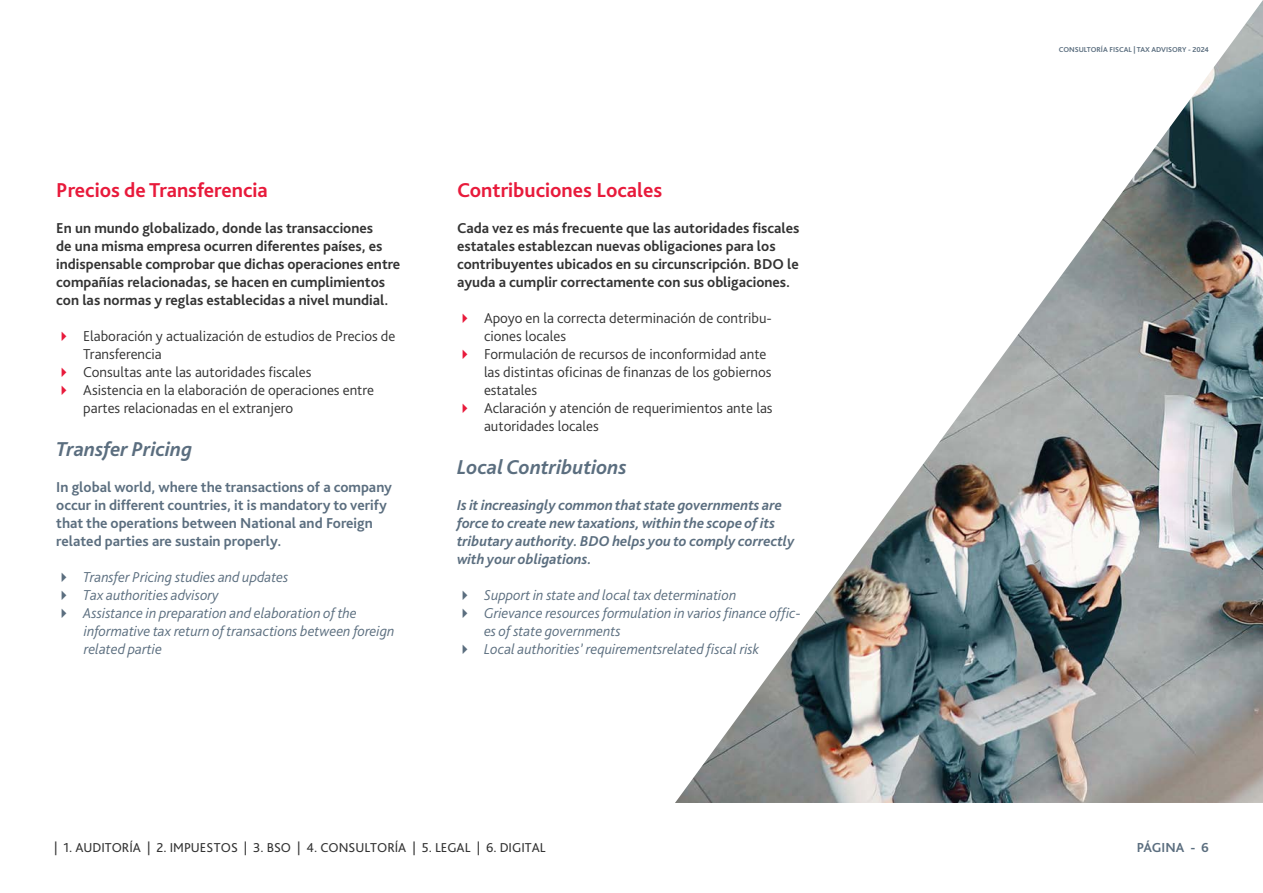
<style>
.page{position:relative;width:1263px;height:893px;background:#fff}
.page>*{position:absolute;margin:0;border:0;box-sizing:border-box;transform-origin:0 0}
.t1{font:700 21px "Bliss Pro";color:#e81a3b}
.t2{font:italic 700 21px "Bliss Pro";color:#5b6e7f}
.t3{font:700 15px/18px "Bliss Pro";color:#333}
.t4{font:300 15px/18px "Bliss Pro";color:#333}
.t5{font:italic 300 15px/18px "Bliss Pro";color:#5b6e7f}
.t6{font:700 15px/18px "Bliss Pro";color:#5b6e7f}
.t7{font:italic 700 15px/18px "Bliss Pro";color:#5b6e7f}
.t8{font:700 13.65px "Bliss 2";color:#5b6e7f}
.t9{font:13.5px "Bliss Pro";color:#333}
.t10{font:700 7.5px "Bliss Pro";color:#5b6e7f}
</style>
<div class="page">
<img style="left:675px;top:0;width:588px;height:803px">
<p class="t1" style="left:56px;top:177px;width:213px">Precios de Transferencia</p>
<p class="t3" style="left:56px;top:219px;width:346px">En un mundo globalizado, donde las transacciones<br>de una misma empresa ocurren diferentes países, es indispensable comprobar que dichas operaciones entre compañías relacionadas, se hacen en cumplimientos con las normas y reglas establecidas a nivel mundial.</p>
<p class="t4" style="left:83px;top:327px;width:314px">Elaboración y actualización de estudios de Precios de<br>Transferencia</p>
<p class="t4" style="left:83px;top:363px;width:230px">Consultas ante las autoridades fiscales</p>
<p class="t4" style="left:83px;top:381px;width:292px">Asistencia en la elaboración de operaciones entre partes relacionadas en el extranjero</p>
<p class="t2" style="left:56px;top:436px;width:138px">Transfer Pricing</p>
<p class="t6" style="left:56px;top:478px;width:337px">In global world, where the transactions of a company occur in different countries, it is mandatory to verify that the operations between National and Foreign related parties are sustain properly.</p>
<p class="t5" style="left:83px;top:568px;width:207px">Transfer Pricing studies and updates</p>
<p class="t5" style="left:83px;top:586px;width:137px">Tax authorities advisory</p>
<p class="t5" style="left:83px;top:604px;width:275px">Assistance in preparation and elaboration of the</p>
<p class="t5" style="left:84px;top:622px;width:312px">informative tax return of transactions between foreign</p>
<p class="t5" style="left:84px;top:640px;width:80px">related partie</p>
<p class="t1" style="left:457px;top:177px;width:207px">Contribuciones Locales</p>
<p class="t3" style="left:457px;top:219px;width:344px">Cada vez es más frecuente que las autoridades fiscales estatales establezcan nuevas obligaciones para los contribuyentes ubicados en su circunscripción. BDO le ayuda a cumplir correctamente con sus obligaciones.</p>
<p class="t4" style="left:484px;top:309px;width:289px">Apoyo en la correcta determinación de contribu&shy;ciones locales</p>
<p class="t4" style="left:484px;top:345px;width:289px">Formulación de recursos de inconformidad ante las distintas oficinas de finanzas de los gobiernos estatales</p>
<p class="t4" style="left:484px;top:399px;width:290px">Aclaración y atención de requerimientos ante las autoridades locales</p>
<p class="t2" style="left:457px;top:454px;width:171px">Local Contributions</p>
<p class="t7" style="left:457px;top:496px;width:326px">Is it increasingly common that state governments are force to create new taxations, within the scope of its</p>
<p class="t7" style="left:457px;top:532px;width:339px">tributary authority. BDO helps you to comply correctly with your obligations.</p>
<p class="t5" style="left:484px;top:586px;width:254px">Support in state and local tax determination</p>
<p class="t5" style="left:484px;top:604px;width:318px">Grievance resources formulation in varios finance offic&shy;es of state governments</p>
<p class="t5" style="left:484px;top:640px;width:277px">Local authorities’ requirementsrelated fiscal risk</p>
<p class="t9" style="left:54px;top:839px;width:493px">| 1. AUDITORÍA | 2. IMPUESTOS | 3. BSO | 4. CONSULTORÍA | 5. LEGAL | 6. DIGITAL</p>
<p class="t10" style="left:1059px;top:45px;width:152px">CONSULTORÍA FISCAL | TAX ADVISORY - 2024</p>
<p class="t8" style="left:1137px;top:839px;width:74px">PÁGINA - 6</p>
</div>
